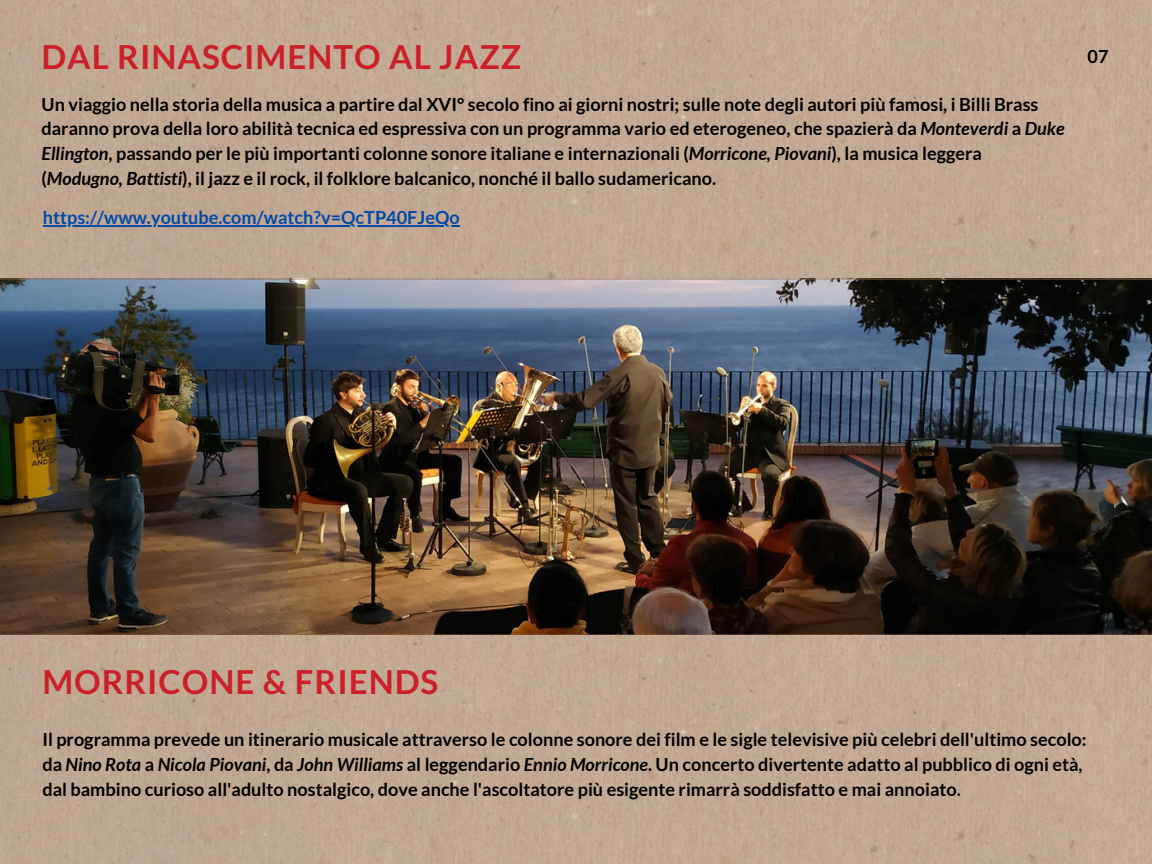
<style>
.page{position:relative;width:1152px;height:864px;background:#fff}
.page>*{position:absolute;margin:0;border:0;box-sizing:border-box;transform-origin:0 0}
.t1{font:700 33.15px "Lato";letter-spacing:.03em;color:#cb2029}
.t2{font:700 18.15px/24.8px "Lato";color:#000}
.t3{font:700 18.15px "Lato";color:#004aad}
.s1{font-style:italic}
</style>
<div class="page">
<img style="left:0;top:0;width:1152px;height:864px">
<hr style="left:43px;top:225px;width:417px;height:1px;background:#004aad">
<p class="t1" style="left:41px;top:36px;width:481px">DAL RINASCIMENTO AL JAZZ</p>
<p class="t2" style="left:1088px;top:43px;width:23px">07</p>
<p class="t2" style="left:42px;top:91px;width:1025px">Un viaggio nella storia della musica a partire dal XVI° secolo fino ai giorni nostri; sulle note degli autori più famosi, i Billi Brass daranno prova della loro abilità tecnica ed espressiva con un programma vario ed eterogeneo, che spazierà da <span class="s1">Monteverdi</span> a <span class="s1">Duke Ellington</span>, passando per le più importanti colonne sonore italiane e internazionali (<span class="s1">Morricone, Piovani</span>), la musica leggera (<span class="s1">Modugno, Battisti</span>), il jazz e il rock, il folklore balcanico, nonché il ballo sudamericano.</p>
<p class="t3" style="left:43px;top:206px;width:418px">https://www.youtube.com/watch?v=QcTP40FJeQo</p>
<p class="t1" style="left:42px;top:661px;width:398px">MORRICONE &amp; FRIENDS</p>
<p class="t2" style="left:42px;top:727px;width:1046px">Il programma prevede un itinerario musicale attraverso le colonne sonore dei film e le sigle televisive più celebri dell'ultimo secolo: da <span class="s1">Nino Rota</span> a <span class="s1">Nicola Piovani</span>, da <span class="s1">John Williams</span> al leggendario <span class="s1">Ennio Morricone</span>. Un concerto divertente adatto al pubblico di ogni età, dal bambino curioso all'adulto nostalgico, dove anche l'ascoltatore più esigente rimarrà soddisfatto e mai annoiato.</p>
</div>
